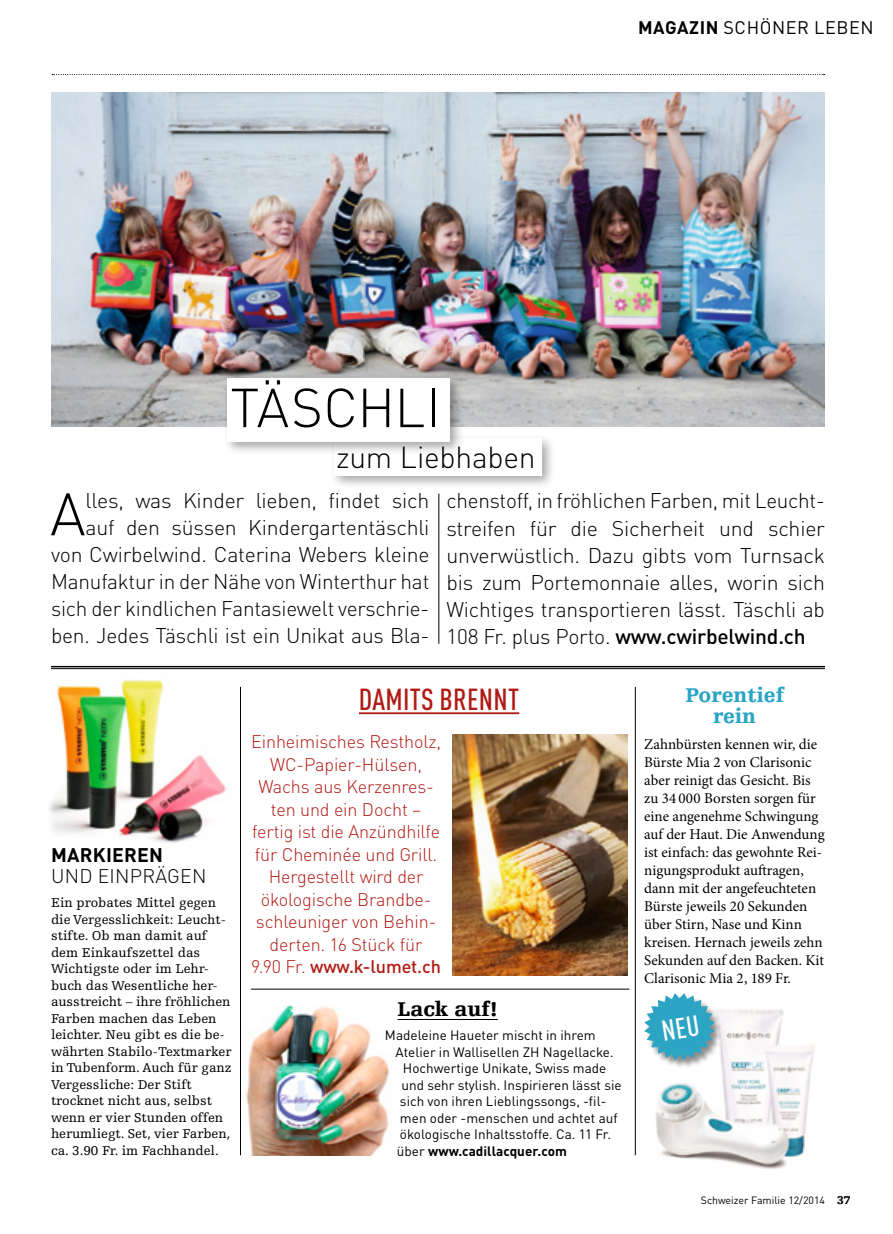
<style>
.page{position:relative;width:893px;height:1234px;background:#fff}
.page>*{position:absolute;margin:0;border:0;box-sizing:border-box;transform-origin:0 0}
._211_Magazintext_Ini{font:300 58.95px "DIN Pro";color:#000}
._100_Magazin_Headlin{font:300 54px "DIN Pro";color:#000}
._100_Headline_DIN_li{font:300 30px "DIN Pro";letter-spacing:-.01em;color:#000}
._100_MagazintitelDin{font:500 condensed 30px "DIN Pro";letter-spacing:.01em;color:#b01a14}
._211_Magazintext_Ini-2{font:300 21px/27px "DIN Pro";letter-spacing:-.01em;color:#000;text-align:right}
._100_kl_Headline_Lin{font:900 21px/21px "Egyptienne FLT Std";letter-spacing:.005em;color:#2ca5c5;text-align:center}
._100_kl_Headline_Lin-2{font:900 21px "Egyptienne FLT Std";letter-spacing:.005em;color:#000}
._100_Magazin_kl_Head{font:300 19.5px/21px "DIN Pro";letter-spacing:.01em;color:#000}
._211_Magazintext_Din{font:300 18px/22.5px "DIN Pro";letter-spacing:-.01em;color:#b01a14;text-align:center}
.Rubriktitel_12_x01{font:18px "DIN Pro";letter-spacing:.03em;color:#000}
._211_Magazintext_Min{font:15px/18px "Minion Pro";color:#000}
.BOX_Egypt_Text_9_x22{font:13.5px/16.5px "Egyptienne FLT Std";color:#000}
._211_Magazintext_Din-2{font:13.5px "DIN Pro";color:#000}
._211_Magazintext_Din-3{font:700 13.5px "DIN Pro";color:#000}
.PAGINA_10_Zahl{font:900 12px "Egyptienne FLT Std";color:#000}
.PAGINA_11_Text{font:10.5px "DIN Pro";color:#000}
.s1{font-weight:700}
.s2{font-weight:500}
.s3{font-weight:400}
</style>
<div class="page">
<img style="left:49px;top:667px;width:183px;height:176px">
<img style="left:51px;top:92px;width:774px;height:335px">
<img style="left:655px;top:1009px;width:160px;height:160px">
<div style="left:644px;top:993px;width:79px;height:75px;background:#000;opacity:.45"></div>
<svg style="left:52px;top:74px;width:773px;height:1px"></svg>
<hr style="left:51px;top:665px;width:774px;height:2px;background:#000">
<hr style="left:51px;top:668px;width:774px;height:1px;background:#000">
<hr style="left:439px;top:493px;width:1px;height:150px;background:#000">
<hr style="left:240px;top:686px;width:1px;height:468px;background:#000">
<div style="left:329px;top:433px;width:226px;height:56px;background:#000;opacity:.35"></div>
<div style="left:334px;top:438px;width:207px;height:37px;background:#fff"></div>
<hr style="left:251px;top:988px;width:378px;height:1px;background:#000">
<hr style="left:398px;top:1018px;width:100px;height:1px;background:#000">
<hr style="left:359px;top:712px;width:160px;height:2px;background:#b01a14">
<div style="left:222px;top:372px;width:242px;height:83px;background:#000;opacity:.35"></div>
<div style="left:227px;top:378px;width:223px;height:63px;background:#fff"></div>
<hr style="left:635px;top:686px;width:1px;height:468px;background:#000">
<img style="left:240px;top:1004px;width:159px;height:151px">
<img style="left:452px;top:734px;width:175px;height:240px">
<svg style="left:644px;top:993px;width:71px;height:67px"></svg>
<p class="Rubriktitel_12_x01" style="left:638px;top:13px;width:237px"><span class="s1">MAGAZIN</span> SCHÖNER LEBEN</p>
<p class="_100_Magazin_Headlin" style="left:230px;top:366px;width:212px">TÄSCHLI</p>
<p class="_100_Headline_DIN_li" style="left:336px;top:433px;width:201px">zum Liebhaben</p>
<p class="_211_Magazintext_Ini" style="left:50px;top:468px;width:37px">A</p>
<p class="_211_Magazintext_Ini-2" style="left:51px;top:485px;width:380px">lles, was Kinder lieben, findet sich<br>auf den süssen Kindergartentäschli von Cwirbelwind. Caterina Webers kleine Manufaktur in der Nähe von Winterthur hat sich der kindlichen Fantasiewelt verschrie&shy;ben. Jedes Täschli ist ein Unikat aus Bla-</p>
<p class="_211_Magazintext_Ini-2" style="left:446px;top:485px;width:380px;text-align:justify">chenstoff, in fröhlichen Farben, mit Leucht&shy;streifen für die Sicherheit und schier unverwüstlich. Dazu gibts vom Turnsack bis zum Portemonnaie alles, worin sich Wichtiges transportieren lässt. Täschli ab 108 Fr. plus Porto. <span class="s2">www.cwirbelwind.ch</span></p>
<p class="_100_Magazin_kl_Head" style="left:51px;top:842px;width:157px"><span class="s1">MARKIEREN<br></span>UND EINPRÄGEN</p>
<p class="BOX_Egypt_Text_9_x22" style="left:51px;top:894px;width:182px">Ein probates Mittel gegen die Vergesslichkeit: Leucht&shy;stifte. Ob man damit auf dem Einkaufszettel das<br>Wichtigste oder im Lehr&shy;buch das Wesentliche her&shy;ausstreicht – ihre fröhlichen<br>Farben machen das Leben leichter. Neu gibt es die be&shy;währten Stabilo-Textmarker in Tubenform. Auch für ganz<br>Vergessliche: Der Stift trocknet nicht aus, selbst wenn er vier Stunden offen herumliegt. Set, vier Farben, ca. 3.90 Fr. im Fachhandel.</p>
<p class="_100_MagazintitelDin" style="left:359px;top:677px;width:162px">DAMITS BRENNT</p>
<p class="_211_Magazintext_Din" style="left:251px;top:728px;width:191px">Einheimisches Restholz,<br>WC-Papier-Hülsen,<br>Wachs aus Kerzenres&shy;ten und ein Docht – fertig ist die Anzündhilfe für Cheminée und Grill.<br>Hergestellt wird der ökologische Brandbe&shy;schleuniger von Behin&shy;derten. 16 Stück für<br>9.90 Fr. <span class="s2">www.k-lumet.ch</span></p>
<p class="_100_kl_Headline_Lin-2" style="left:398px;top:996px;width:102px">Lack auf!</p>
<p class="_211_Magazintext_Din-2" style="left:385px;top:1024px;width:212px">Madeleine Haueter mischt in ihrem</p>
<p class="_211_Magazintext_Din-2" style="left:395px;top:1040px;width:220px">Atelier in Wallisellen ZH Nagellacke.</p>
<p class="_211_Magazintext_Din-2" style="left:403px;top:1057px;width:205px">Hochwertige Unikate, Swiss made</p>
<p class="_211_Magazintext_Din-2" style="left:401px;top:1073px;width:222px">und sehr stylish. Inspirieren lässt sie</p>
<p class="_211_Magazintext_Din-2" style="left:400px;top:1090px;width:208px">sich von ihren Lieblingssongs, -fil-</p>
<p class="_211_Magazintext_Din-2" style="left:400px;top:1106px;width:219px">men oder -menschen und achtet auf</p>
<p class="_211_Magazintext_Din-2" style="left:400px;top:1123px;width:213px">ökologische Inhaltsstoffe. Ca. 11 Fr.</p>
<p class="_211_Magazintext_Din-3" style="left:397px;top:1139px;width:171px"><span class="s3">über</span> www.cadillacquer.com</p>
<p class="_100_kl_Headline_Lin" style="left:685px;top:684px;width:100px">Porentief rein</p>
<p class="_211_Magazintext_Min" style="left:644px;top:734px;width:182px">Zahnbürsten kennen wir, die<br>Bürste Mia 2 von Clarisonic aber reinigt das Gesicht. Bis zu 34 000 Borsten sorgen für eine angenehme Schwingung auf der Haut. Die Anwendung ist einfach: das gewohnte Rei&shy;nigungsprodukt auftragen, dann mit der angefeuchteten<br>Bürste jeweils 20 Sekunden über Stirn, Nase und Kinn kreisen. Hernach jeweils zehn<br>Sekunden auf den Backen. Kit<br>Clarisonic Mia 2, 189 Fr.</p>
<p class="PAGINA_11_Text" style="left:701px;top:1191px;width:126px">Schweizer Familie 12/2014</p>
<p class="PAGINA_10_Zahl" style="left:837px;top:1193px;width:15px">37</p>
</div>
